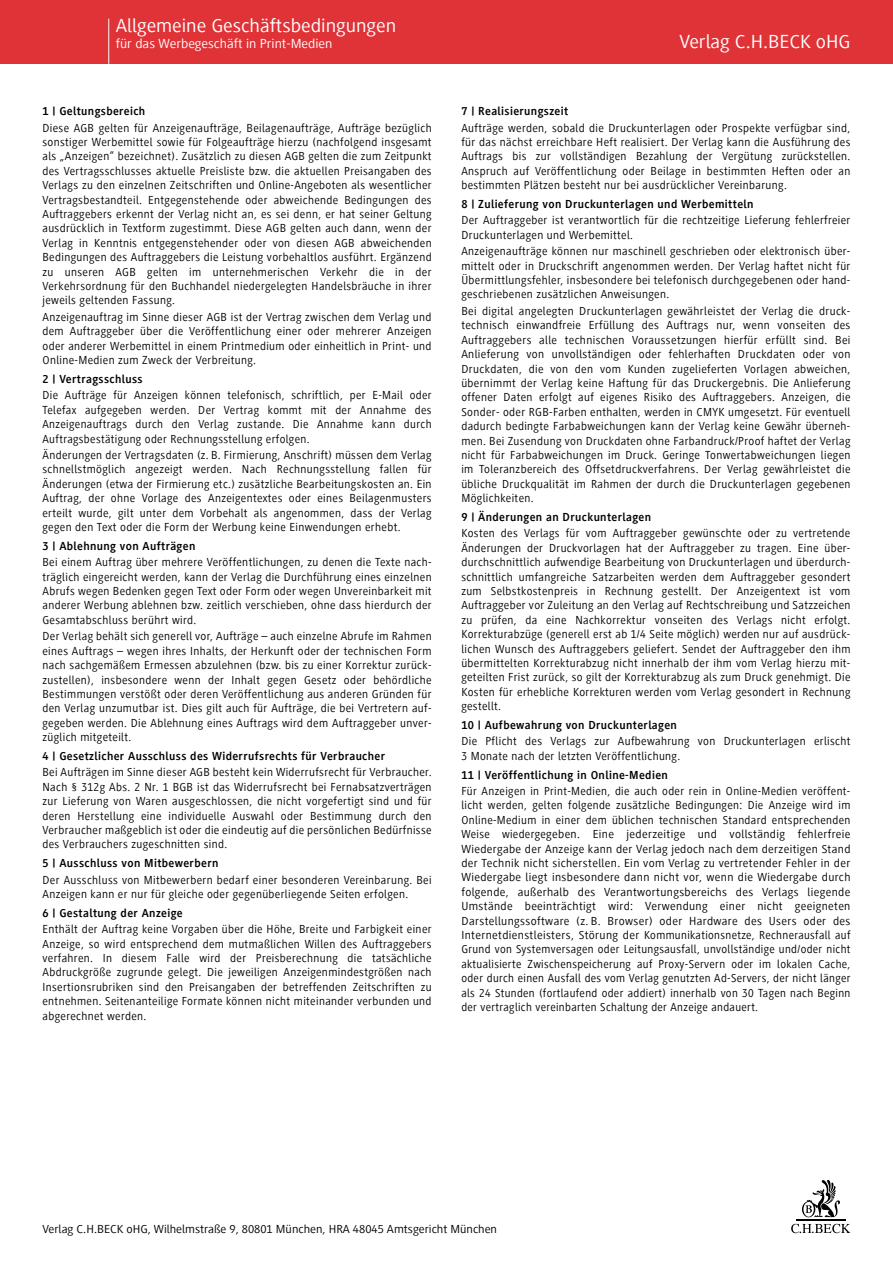
<style>
.page{position:relative;width:893px;height:1263px;background:#fff}
.page>*{position:absolute;margin:0;border:0;box-sizing:border-box;transform-origin:0 0}
.t1{font:19.5px "Generis Sans Com";color:#fff;scale:1.08 1}
.t2{font:13.5px "Generis Sans Com";color:#fff;scale:1.08 1}
.t3{font:12px/14.4px "Generis Sans Com";letter-spacing:.03em;color:#000;text-align:justify}
.t4{font:700 12px "Generis Sans Com";letter-spacing:.03em;color:#000}
.t5{font:12px "Generis Sans Com";color:#000;scale:1.08 1}
</style>
<div class="page">
<svg style="left:802px;top:1180px;width:38px;height:37px"></svg>
<hr style="left:796px;top:1220px;width:49px;height:1px;background:#000">
<svg style="left:791px;top:1224px;width:59px;height:9px"></svg>
<div style="left:0;top:0;width:893px;height:64px;background:#df3338"></div>
<hr style="left:108px;top:19px;width:1px;height:45px;background:#f8f9fa">
<h1 class="t1" style="left:116px;top:15px;width:261px">Allgemeine Geschäftsbedingungen</h1>
<p class="t2" style="left:116px;top:37px;width:202px">für das Werbegeschäft in Print-Medien</p>
<h1 class="t1" style="left:679px;top:31px;width:160px">Verlag C.H.BECK oHG</h1>
<p class="t4" style="left:43px;top:105px;width:104px">1 | Geltungsbereich</p>
<p class="t3" style="left:43px;top:121px;width:391px">Diese AGB gelten für Anzeigenaufträge, Beilagenaufträge, Aufträge bezüglich sonstiger Werbemittel sowie für Folgeaufträge hierzu (nachfolgend insgesamt als „Anzeigen“ bezeichnet). Zusätzlich zu diesen AGB gelten die zum Zeitpunkt des Vertragsschlusses aktuelle Preisliste bzw. die aktuellen Preisangaben des Verlags zu den einzelnen Zeitschriften und Online-Angeboten als wesentlicher Vertragsbestandteil. Entgegenstehende oder abweichende Bedingungen des Auftraggebers erkennt der Verlag nicht an, es sei denn, er hat seiner Geltung ausdrücklich in Textform zugestimmt. Diese AGB gelten auch dann, wenn der Verlag in Kenntnis entgegenstehender oder von diesen AGB abweichenden Bedingungen des Auftraggebers die Leistung vorbehaltlos ausführt. Ergänzend zu unseren AGB gelten im unternehmerischen Verkehr die in der Verkehrsordnung für den Buchhandel niedergelegten Handelsbräuche in ihrer jeweils geltenden Fassung.</p>
<p class="t3" style="left:43px;top:310px;width:391px">Anzeigenauftrag im Sinne dieser AGB ist der Vertrag zwischen dem Verlag und dem Auftraggeber über die Veröffentlichung einer oder mehrerer Anzeigen oder anderer Werbemittel in einem Printmedium oder einheitlich in Print- und Online-Medien zum Zweck der Verbreitung.</p>
<p class="t4" style="left:43px;top:372px;width:102px">2 | Vertragsschluss</p>
<p class="t3" style="left:43px;top:388px;width:391px">Die Aufträge für Anzeigen können telefonisch, schriftlich, per E-Mail oder Telefax aufgegeben werden. Der Vertrag kommt mit der Annahme des Anzeigenauftrags durch den Verlag zustande. Die Annahme kann durch Auftragsbestätigung oder Rechnungsstellung erfolgen.</p>
<p class="t3" style="left:43px;top:448px;width:391px">Änderungen der Vertragsdaten (z. B. Firmierung, Anschrift) müssen dem Verlag schnellstmöglich angezeigt werden. Nach Rechnungsstellung fallen für Änderungen (etwa der Firmierung etc.) zusätzliche Bearbeitungskosten an. Ein Auftrag, der ohne Vorlage des Anzeigentextes oder eines Beilagenmusters erteilt wurde, gilt unter dem Vorbehalt als angenommen, dass der Verlag gegen den Text oder die Form der Werbung keine Einwendungen erhebt.</p>
<p class="t4" style="left:43px;top:539px;width:154px">3 | Ablehnung von Aufträgen</p>
<p class="t3" style="left:43px;top:555px;width:391px">Bei einem Auftrag über mehrere Veröffentlichungen, zu denen die Texte nach&shy;träglich eingereicht werden, kann der Verlag die Durchführung eines einzelnen Abrufs wegen Bedenken gegen Text oder Form oder wegen Unvereinbarkeit mit anderer Werbung ablehnen bzw. zeitlich verschieben, ohne dass hierdurch der Gesamtabschluss berührt wird.</p>
<p class="t3" style="left:43px;top:629px;width:391px">Der Verlag behält sich generell vor, Aufträge – auch einzelne Abrufe im Rahmen eines Auftrags – wegen ihres Inhalts, der Herkunft oder der technischen Form nach sachgemäßem Ermessen abzulehnen (bzw. bis zu einer Korrektur zurück&shy;zustellen), insbesondere wenn der Inhalt gegen Gesetz oder behördliche Bestimmungen verstößt oder deren Veröffentlichung aus anderen Gründen für den Verlag unzumutbar ist. Dies gilt auch für Aufträge, die bei Vertretern auf&shy;gegeben werden. Die Ablehnung eines Auftrags wird dem Auftraggeber unver&shy;züglich mitgeteilt.</p>
<p class="t4" style="left:43px;top:749px;width:344px">4 | Gesetzlicher Ausschluss des Widerrufsrechts für Verbraucher</p>
<p class="t3" style="left:43px;top:765px;width:391px">Bei Aufträgen im Sinne dieser AGB besteht kein Widerrufsrecht für Verbraucher.<br>Nach § 312g Abs. 2 Nr. 1 BGB ist das Widerrufsrecht bei Fernabsatzverträgen zur Lieferung von Waren ausgeschlossen, die nicht vorgefertigt sind und für deren Herstellung eine individuelle Auswahl oder Bestimmung durch den Verbraucher maßgeblich ist oder die eindeutig auf die persönlichen Bedürfnisse des Verbrauchers zugeschnitten sind.</p>
<p class="t4" style="left:43px;top:856px;width:177px">5 | Ausschluss von Mitbewerbern</p>
<p class="t3" style="left:43px;top:872px;width:391px">Der Ausschluss von Mitbewerbern bedarf einer besonderen Vereinbarung. Bei<br>Anzeigen kann er nur für gleiche oder gegenüberliegende Seiten erfolgen.</p>
<p class="t4" style="left:43px;top:906px;width:142px">6 | Gestaltung der Anzeige</p>
<p class="t3" style="left:43px;top:922px;width:391px">Enthält der Auftrag keine Vorgaben über die Höhe, Breite und Farbigkeit einer Anzeige, so wird entsprechend dem mutmaßlichen Willen des Auftraggebers verfahren. In diesem Falle wird der Preisberechnung die tatsächliche Abdruckgröße zugrunde gelegt. Die jeweiligen Anzeigenmindestgrößen nach Insertionsrubriken sind den Preisangaben der betreffenden Zeitschriften zu entnehmen. Seitenanteilige Formate können nicht miteinander verbunden und abgerechnet werden.</p>
<p class="t4" style="left:461px;top:104px;width:108px">7 | Realisierungszeit</p>
<p class="t3" style="left:461px;top:120px;width:391px">Aufträge werden, sobald die Druckunterlagen oder Prospekte verfügbar sind, für das nächst erreichbare Heft realisiert. Der Verlag kann die Ausführung des Auftrags bis zur vollständigen Bezahlung der Vergütung zurückstellen.<br>Anspruch auf Veröffentlichung oder Beilage in bestimmten Heften oder an bestimmten Plätzen besteht nur bei ausdrücklicher Vereinbarung.</p>
<p class="t4" style="left:461px;top:197px;width:294px">8 | Zulieferung von Druckunterlagen und Werbemitteln</p>
<p class="t3" style="left:461px;top:213px;width:391px">Der Auftraggeber ist verantwortlich für die rechtzeitige Lieferung fehlerfreier<br>Druckunterlagen und Werbemittel.</p>
<p class="t3" style="left:461px;top:244px;width:391px">Anzeigenaufträge können nur maschinell geschrieben oder elektronisch über&shy;mittelt oder in Druckschrift angenommen werden. Der Verlag haftet nicht für Übermittlungsfehler, insbesondere bei telefonisch durchgegebenen oder hand&shy;geschriebenen zusätzlichen Anweisungen.</p>
<p class="t3" style="left:461px;top:304px;width:391px">Bei digital angelegten Druckunterlagen gewährleistet der Verlag die druck&shy;technisch einwandfreie Erfüllung des Auftrags nur, wenn vonseiten des Auftraggebers alle technischen Voraussetzungen hierfür erfüllt sind. Bei Anlieferung von unvollständigen oder fehlerhaften Druckdaten oder von Druckdaten, die von den vom Kunden zugelieferten Vorlagen abweichen, übernimmt der Verlag keine Haftung für das Druckergebnis. Die Anlieferung offener Daten erfolgt auf eigenes Risiko des Auftraggebers. Anzeigen, die Sonder- oder RGB-Farben enthalten, werden in CMYK umgesetzt. Für eventuell dadurch bedingte Farbabweichungen kann der Verlag keine Gewähr überneh&shy;men. Bei Zusendung von Druckdaten ohne Farbandruck/Proof haftet der Verlag nicht für Farbabweichungen im Druck. Geringe Tonwertabweichungen liegen im Toleranzbereich des Offsetdruckverfahrens. Der Verlag gewährleistet die übliche Druckqualität im Rahmen der durch die Druckunterlagen gegebenen Möglichkeiten.</p>
<p class="t4" style="left:461px;top:510px;width:191px">9 | Änderungen an Druckunterlagen</p>
<p class="t3" style="left:461px;top:526px;width:391px">Kosten des Verlags für vom Auftraggeber gewünschte oder zu vertretende Änderungen der Druckvorlagen hat der Auftraggeber zu tragen. Eine über&shy;durchschnittlich aufwendige Bearbeitung von Druckunterlagen und überdurch&shy;schnittlich umfangreiche Satzarbeiten werden dem Auftraggeber gesondert zum Selbstkostenpreis in Rechnung gestellt. Der Anzeigentext ist vom Auftraggeber vor Zuleitung an den Verlag auf Rechtschreibung und Satzzeichen zu prüfen, da eine Nachkorrektur vonseiten des Verlags nicht erfolgt.<br>Korrekturabzüge (generell erst ab 1/4 Seite möglich) werden nur auf ausdrück&shy;lichen Wunsch des Auftraggebers geliefert. Sendet der Auftraggeber den ihm übermittelten Korrekturabzug nicht innerhalb der ihm vom Verlag hierzu mit&shy;geteilten Frist zurück, so gilt der Korrekturabzug als zum Druck genehmigt. Die Kosten für erhebliche Korrekturen werden vom Verlag gesondert in Rechnung gestellt.</p>
<p class="t4" style="left:461px;top:718px;width:217px">10 | Aufbewahrung von Druckunterlagen</p>
<p class="t3" style="left:461px;top:734px;width:391px">Die Pflicht des Verlags zur Aufbewahrung von Druckunterlagen erlischt<br>3 Monate nach der letzten Veröffentlichung.</p>
<p class="t4" style="left:461px;top:768px;width:208px">11 | Veröffentlichung in Online-Medien</p>
<p class="t3" style="left:461px;top:784px;width:391px">Für Anzeigen in Print-Medien, die auch oder rein in Online-Medien veröffent&shy;licht werden, gelten folgende zusätzliche Bedingungen: Die Anzeige wird im Online-Medium in einer dem üblichen technischen Standard entsprechenden Weise wiedergegeben. Eine jederzeitige und vollständig fehlerfreie Wiedergabe der Anzeige kann der Verlag jedoch nach dem derzeitigen Stand der Technik nicht sicherstellen. Ein vom Verlag zu vertretender Fehler in der Wiedergabe liegt insbesondere dann nicht vor, wenn die Wiedergabe durch folgende, außerhalb des Verantwortungsbereichs des Verlags liegende Umstände beeinträchtigt wird: Verwendung einer nicht geeigneten Darstellungssoftware (z. B. Browser) oder Hardware des Users oder des Internetdienstleisters, Störung der Kommunikationsnetze, Rechnerausfall auf Grund von Systemversagen oder Leitungsausfall, unvollständige und/oder nicht aktualisierte Zwischenspeicherung auf Proxy-Servern oder im lokalen Cache, oder durch einen Ausfall des vom Verlag genutzten Ad-Servers, der nicht länger als 24 Stunden (fortlaufend oder addiert) innerhalb von 30 Tagen nach Beginn der vertraglich vereinbarten Schaltung der Anzeige andauert.</p>
<p class="t5" style="left:43px;top:1223px;width:422px">Verlag C.H.BECK oHG, Wilhelmstraße 9, 80801 München, HRA 48045 Amtsgericht München</p>
</div>
